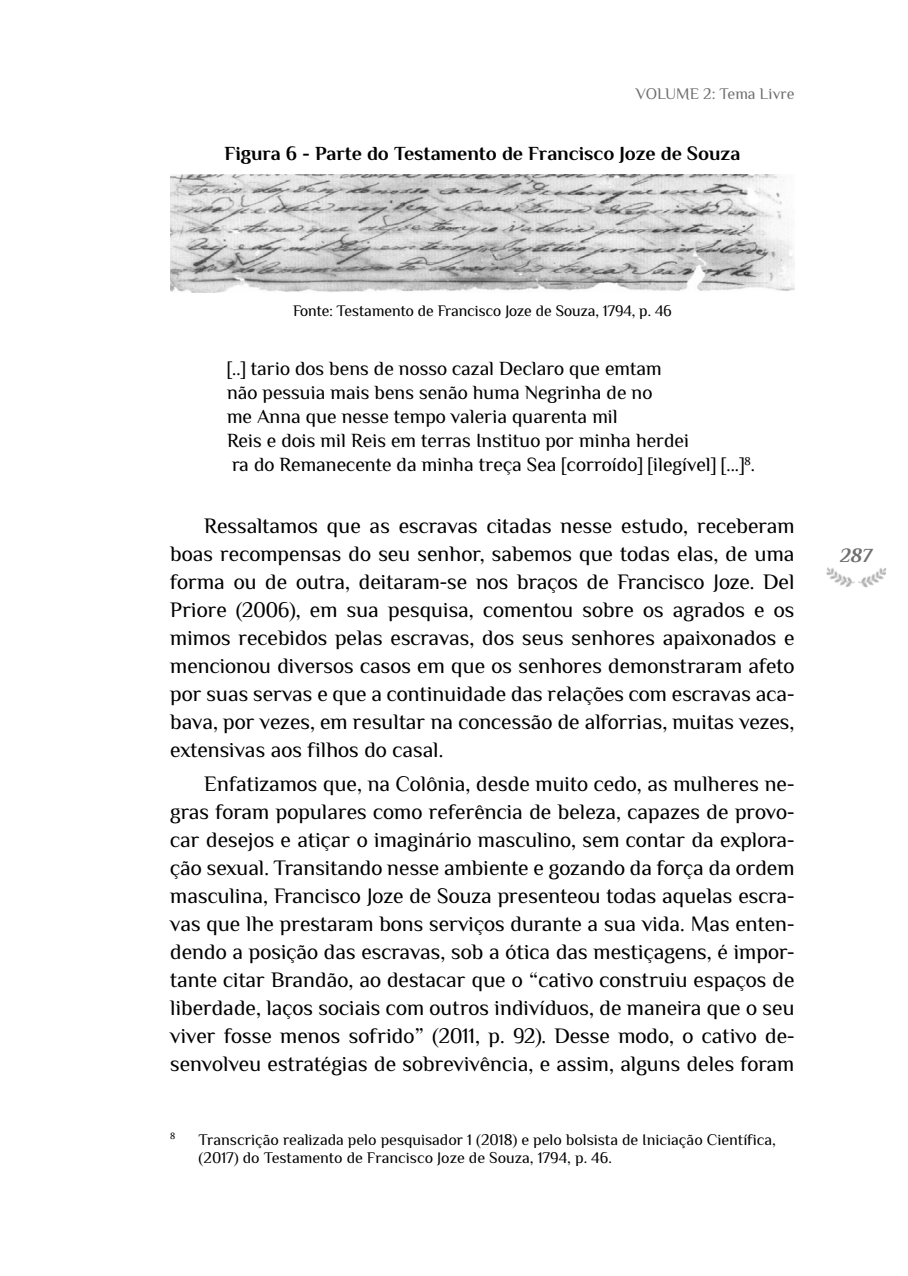
<style>
.page{position:relative;width:908px;height:1276px;background:#fff}
.page>*{position:absolute;margin:0;border:0;box-sizing:border-box;transform-origin:0 0}
.t1{font:22px/28px "Philosopher";color:#000;text-align:justify}
.t2{font:20px/24px "Philosopher";color:#000}
.t3{font:700 20px "Philosopher";color:#000}
.t4{font:italic 700 20px "Philosopher";color:#706f6f}
.t5{font:16px/18px "Philosopher";color:#000}
.t6{font:16px "Philosopher";color:#000}
.t7{font:16px "Philosopher";letter-spacing:-.005em;color:#706f6f}
.t8{font:9.4px "Philosopher";color:#000}
</style>
<div class="page">
<img style="left:826px;top:567px;width:61px;height:21px">
<img style="left:170px;top:174px;width:624px;height:118px">
<p class="t7" style="left:635px;top:83px;width:160px">VOLUME 2: Tema Livre</p>
<p class="t3" style="left:224px;top:140px;width:517px">Figura 6 - Parte do Testamento de Francisco Joze de Souza</p>
<p class="t6" style="left:293px;top:302px;width:380px">Fonte: Testamento de Francisco Joze de Souza, 1794, p. 46</p>
<p class="t2" style="left:227px;top:357px;width:529px">[..] tario dos bens de nosso cazal Declaro que emtam<br>não pessuia mais bens senão huma Negrinha de no<br>me Anna que nesse tempo valeria quarenta mil<br>Reis e dois mil Reis em terras Instituo por minha herdei<br>ra do Remanecente da minha treça Sea [corroído] [ilegível] [...]<sup>8</sup>.</p>
<p class="t1" style="left:170px;top:512px;width:625px;text-indent:34px">Ressaltamos que as escravas citadas nesse estudo, receberam boas recompensas do seu senhor, sabemos que todas elas, de uma forma ou de outra, deitaram-se nos braços de Francisco Joze. Del Priore (2006), em sua pesquisa, comentou sobre os agrados e os mimos recebidos pelas escravas, dos seus senhores apaixonados e mencionou diversos casos em que os senhores demonstraram afeto por suas servas e que a continuidade das relações com escravas aca&shy;bava, por vezes, em resultar na concessão de alforrias, muitas vezes, extensivas aos filhos do casal.</p>
<p class="t1" style="left:170px;top:769px;width:625px;text-indent:34px">Enfatizamos que, na Colônia, desde muito cedo, as mulheres ne&shy;gras foram populares como referência de beleza, capazes de provo&shy;car desejos e atiçar o imaginário masculino, sem contar da explora&shy;ção sexual. Transitando nesse ambiente e gozando da força da ordem masculina, Francisco Joze de Souza presenteou todas aquelas escra&shy;vas que lhe prestaram bons serviços durante a sua vida. Mas enten&shy;dendo a posição das escravas, sob a ótica das mestiçagens, é impor&shy;tante citar Brandão, ao destacar que o “cativo construiu espaços de liberdade, laços sociais com outros indivíduos, de maneira que o seu viver fosse menos sofrido” (2011, p. 92). Desse modo, o cativo de&shy;senvolveu estratégias de sobrevivência, e assim, alguns deles foram</p>
<p class="t8" style="left:170px;top:1130px;width:7px">8</p>
<p class="t5" style="left:198px;top:1130px;width:578px">Transcrição realizada pelo pesquisador 1 (2018) e pelo bolsista de Iniciação Científica, (2017) do Testamento de Francisco Joze de Souza, 1794, p. 46.</p>
<p class="t4" style="left:839px;top:541px;width:33px">287</p>
</div>
